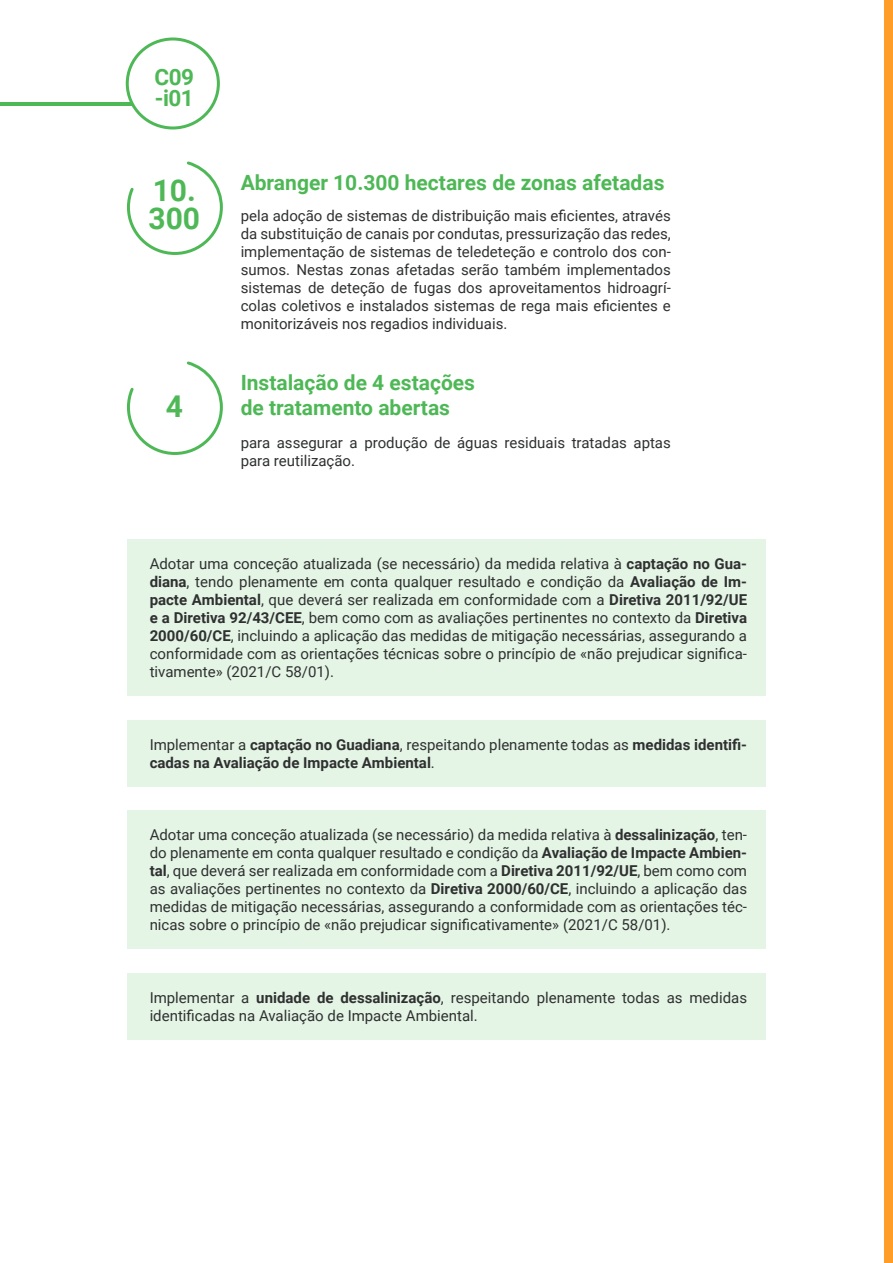
<style>
.page{position:relative;width:893px;height:1263px;background:#fff}
.page>*{position:absolute;margin:0;border:0;box-sizing:border-box;transform-origin:0 0}
.t1{font:700 30px "Roboto";color:#4eb856}
.t2{font:700 22.5px "Roboto";letter-spacing:-.025em;color:#4eb856}
.t3{font:700 21px "Roboto";color:#4eb856}
.t4{font:15px/18px "Roboto";color:#2f3030;text-align:justify}
.t5{font:700 15px/18px "Roboto";color:#2f3030}
.s1{font-weight:700}
.s2{font-weight:400}
</style>
<div class="page">
<hr style="left:0;top:102px;width:164px;height:4px;background:#4eb856">
<div style="left:127px;top:39px;width:91px;height:89px;background:#fff;border-radius:50%"></div>
<div style="left:126px;top:38px;width:94px;height:91px;border:3px solid #4eb856;border-radius:50%"></div>
<div style="left:884px;top:0;width:9px;height:1263px;background:#ff9d29"></div>
<div style="left:127px;top:539px;width:638px;height:157px;background:#e4f4e5"></div>
<div style="left:127px;top:720px;width:638px;height:66px;background:#e4f4e5"></div>
<div style="left:127px;top:810px;width:638px;height:139px;background:#e4f4e5"></div>
<div style="left:127px;top:973px;width:638px;height:67px;background:#e4f4e5"></div>
<svg style="left:127px;top:361px;width:96px;height:94px"></svg>
<svg style="left:127px;top:161px;width:96px;height:94px"></svg>
<p class="t2" style="left:155px;top:61px;width:41px">C09</p>
<p class="t2" style="left:155px;top:82px;width:40px">-i01</p>
<p class="t1" style="left:153px;top:169px;width:45px">10.</p>
<p class="t1" style="left:148px;top:197px;width:53px">300</p>
<p class="t1" style="left:166px;top:385px;width:19px">4</p>
<p class="t3" style="left:241px;top:168px;width:425px">Abranger 10.300 hectares de zonas afetadas</p>
<p class="t4" style="left:241px;top:206px;width:432px">pela adoção de sistemas de distribuição mais eficientes, através da substituição de canais por condutas, pressurização das redes, implementação de sistemas de teledeteção e controlo dos con&shy;sumos. Nestas zonas afetadas serão também implementados sistemas de deteção de fugas dos aproveitamentos hidroagrí&shy;colas coletivos e instalados sistemas de rega mais eficientes e monitorizáveis nos regadios individuais.</p>
<p class="t3" style="left:241px;top:368px;width:236px">Instalação de 4 estações</p>
<p class="t3" style="left:241px;top:393px;width:211px">de tratamento abertas</p>
<p class="t4" style="left:241px;top:433px;width:432px">para assegurar a produção de águas residuais tratadas aptas para reutilização.</p>
<p class="t4" style="left:150px;top:554px;width:599px">Adotar uma conceção atualizada (se necessário) da medida relativa à <span class="s1">captação no Gua&shy;diana</span>, tendo plenamente em conta qualquer resultado e condição da <span class="s1">Avaliação de Im&shy;pacte Ambiental</span>, que deverá ser realizada em conformidade com a <span class="s1">Diretiva 2011/92/UE e a Diretiva 92/43/CEE</span>, bem como com as avaliações pertinentes no contexto da <span class="s1">Diretiva 2000/60/CE</span>, incluindo a aplicação das medidas de mitigação necessárias, assegurando a conformidade com as orientações técnicas sobre o princípio de «não prejudicar significa&shy;tivamente» (2021/C 58/01).</p>
<p class="t5" style="left:150px;top:735px;width:599px"><span class="s2">Implementar a</span> captação no Guadiana<span class="s2">, respeitando plenamente todas as</span> medidas identifi&shy;cadas na Avaliação de Impacte Ambiental<span class="s2">.</span></p>
<p class="t4" style="left:150px;top:825px;width:599px">Adotar uma conceção atualizada (se necessário) da medida relativa à <span class="s1">dessalinização</span>, ten&shy;do plenamente em conta qualquer resultado e condição da <span class="s1">Avaliação de Impacte Ambien&shy;tal</span>, que deverá ser realizada em conformidade com a <span class="s1">Diretiva 2011/92/UE</span>, bem como com as avaliações pertinentes no contexto da <span class="s1">Diretiva 2000/60/CE</span>, incluindo a aplicação das medidas de mitigação necessárias, assegurando a conformidade com as orientações téc&shy;nicas sobre o princípio de «não prejudicar significativamente» (2021/C 58/01).</p>
<p class="t4" style="left:150px;top:988px;width:599px">Implementar a <span class="s1">unidade de dessalinização</span>, respeitando plenamente todas as medidas identificadas na Avaliação de Impacte Ambiental.</p>
</div>
